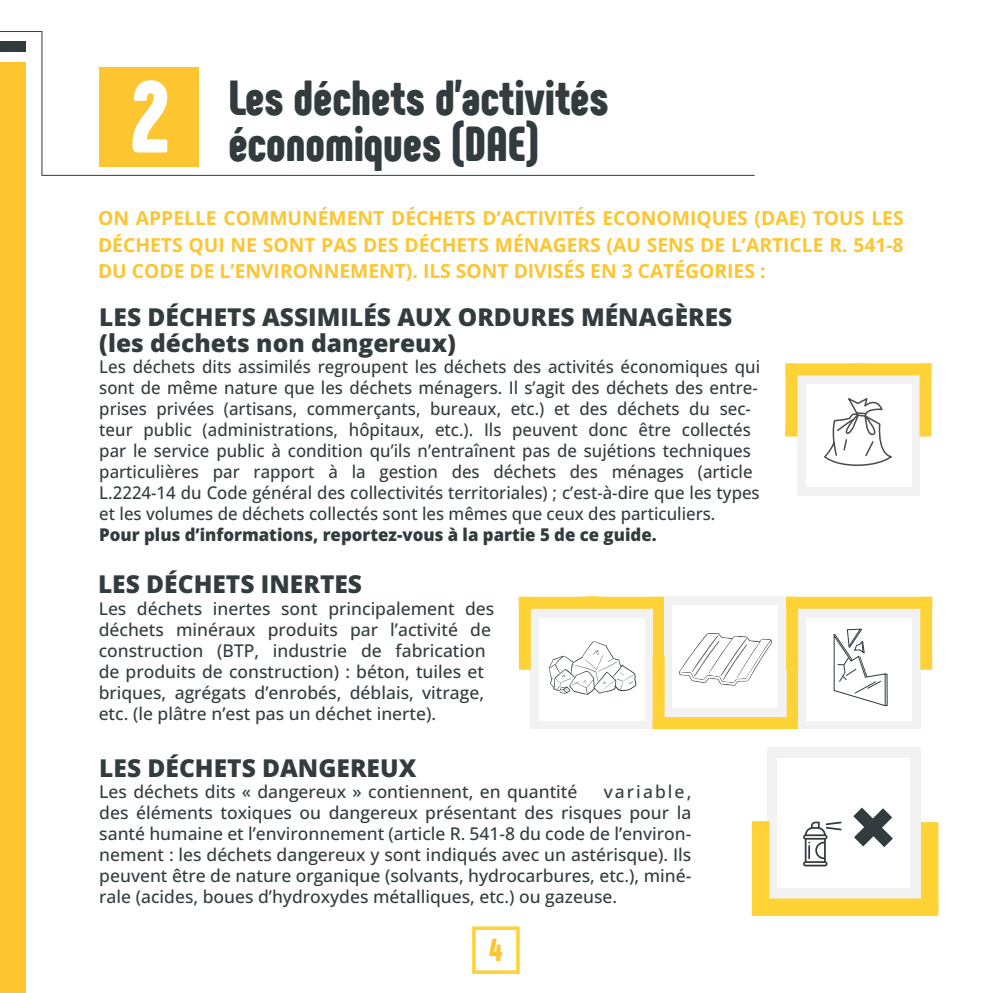
<style>
.page{position:relative;width:993px;height:993px;background:#fff}
.page>*{position:absolute;margin:0;border:0;box-sizing:border-box;transform-origin:0 0}
.t1{font:900 101.5px "Phenomena";color:#fff}
.t2{font:900 49px "Phenomena";color:#323c3f}
.t3{font:900 31.5px "Phenomena";color:#fdc530}
.t4{font:800 24.5px "Open Sans";color:#323c3f}
.t5{font:700 19.25px/26.2px "Open Sans";color:#fdc530;text-align:justify}
.t6{font:500 17.5px/21px "Open Sans";color:#323c3f}
.t7{font:500 17.5px/21px "Open Sans";color:#323c3f;scale:.96 1}
.t8{font:800 17.5px "Open Sans";color:#323c3f;scale:.96 1}
</style>
<div class="page">
<div style="left:767px;top:747px;width:153px;height:151px;background:#f3f2f2"></div>
<div style="left:777px;top:757px;width:132px;height:129px;background:#fff"></div>
<div style="left:920px;top:821px;width:18px;height:91px;background:#ffd236"></div>
<div style="left:751px;top:820px;width:18px;height:95px;background:#ffd23a"></div>
<div style="left:752px;top:898px;width:185px;height:17px;background:#ffd236"></div>
<div style="left:99px;top:67px;width:99px;height:99px;background:#fdc530"></div>
<svg style="left:803px;top:821px;width:38px;height:45px"></svg>
<svg style="left:853px;top:807px;width:39px;height:39px"></svg>
<div style="left:0;top:62px;width:26px;height:930px;background:#fdc530"></div>
<div style="left:0;top:41px;width:26px;height:11px;background:#323c3f"></div>
<hr style="left:0;top:31px;width:42px;height:1px;background:#323c3f">
<hr style="left:42px;top:31px;width:1px;height:145px;background:#323c3f">
<hr style="left:42px;top:175px;width:712px;height:1px;background:#323c3f">
<div style="left:472px;top:926px;width:47px;height:47px;border:4px solid #ffd236"></div>
<div style="left:797px;top:375px;width:122px;height:120px;background:#f3f2f2"></div>
<div style="left:805px;top:384px;width:106px;height:103px;background:#fff"></div>
<svg style="left:785px;top:363px;width:147px;height:103px"></svg>
<div style="left:530px;top:608px;width:122px;height:120px;background:#f3f2f2"></div>
<div style="left:539px;top:617px;width:105px;height:103px;background:#fff"></div>
<div style="left:664px;top:596px;width:122px;height:121px;background:#f3f2f2"></div>
<div style="left:672px;top:605px;width:106px;height:103px;background:#fff"></div>
<div style="left:786px;top:655px;width:12px;height:73px;background:#ffd236"></div>
<div style="left:652px;top:655px;width:12px;height:73px;background:#ffd23a"></div>
<div style="left:652px;top:716px;width:146px;height:12px;background:#ffd236"></div>
<div style="left:797px;top:608px;width:122px;height:120px;background:#f3f2f2"></div>
<div style="left:806px;top:617px;width:106px;height:103px;background:#fff"></div>
<div style="left:786px;top:596px;width:11px;height:73px;background:#ffd236"></div>
<div style="left:919px;top:596px;width:12px;height:73px;background:#ffd23a"></div>
<div style="left:786px;top:596px;width:145px;height:12px;background:#ffd236"></div>
<svg style="left:518px;top:596px;width:147px;height:98px"></svg>
<svg style="left:679px;top:633px;width:92px;height:52px"></svg>
<svg style="left:833px;top:628px;width:52px;height:78px"></svg>
<p class="t1" style="left:130px;top:51px;width:40px">2</p>
<p class="t2" style="left:228px;top:66px;width:381px">Les déchets d’activités</p>
<p class="t2" style="left:228px;top:112px;width:312px">économiques (DAE)</p>
<p class="t5" style="left:98px;top:205px;width:806px">ON APPELLE COMMUNÉMENT DÉCHETS D’ACTIVITÉS ECONOMIQUES (DAE) TOUS LES DÉCHETS QUI NE SONT PAS DES DÉCHETS MÉNAGERS (AU SENS DE L’ARTICLE R. 541-8<br>DU CODE DE L’ENVIRONNEMENT). ILS SONT DIVISÉS EN 3 CATÉGORIES :</p>
<p class="t4" style="left:99px;top:300px;width:634px">LES DÉCHETS ASSIMILÉS AUX ORDURES MÉNAGÈRES</p>
<p class="t4" style="left:99px;top:326px;width:358px">(les déchets non dangereux)</p>
<p class="t7" style="left:99px;top:355px;width:689px">Les déchets dits assimilés regroupent les déchets des activités économiques qui sont de même nature que les déchets ménagers. Il s’agit des déchets des entre&shy;prises privées (artisans, commerçants, bureaux, etc.) et des déchets du sec&shy;teur public (administrations, hôpitaux, etc.). Ils peuvent donc être collectés par le service public à condition qu’ils n’entraînent pas de sujétions techniques particulières par rapport à la gestion des déchets des ménages (article L.2224-14 du Code général des collectivités territoriales) ; c’est-à-dire que les types et les volumes de déchets collectés sont les mêmes que ceux des particuliers.</p>
<p class="t8" style="left:99px;top:522px;width:582px">Pour plus d’informations, reportez-vous à la partie 5 de ce guide.</p>
<p class="t4" style="left:98px;top:567px;width:265px">LES DÉCHETS INERTES</p>
<p class="t6" style="left:99px;top:597px;width:397px">Les déchets inertes sont principalement des déchets minéraux produits par l’activité de construction (BTP, industrie de fabrication de produits de construction) : béton, tuiles et briques, agrégats d’enrobés, déblais, vitrage, etc. (le plâtre n’est pas un déchet inerte).</p>
<p class="t4" style="left:99px;top:750px;width:318px">LES DÉCHETS DANGEREUX</p>
<p class="t6" style="left:99px;top:780px;width:479px">Les déchets dits « dangereux » contiennent, en quantité</p>
<p class="t6" style="left:99px;top:780px;width:593px;text-align:justify;text-indent:504px">variable, des éléments toxiques ou dangereux présentant des risques pour la santé humaine et l’environnement (article R. 541-8 du code de l’environ&shy;nement : les déchets dangereux y sont indiqués avec un astérisque). Ils peuvent être de nature organique (solvants, hydrocarbures, etc.), miné&shy;rale (acides, boues d’hydroxydes métalliques, etc.) ou gazeuse.</p>
<p class="t3" style="left:489px;top:929px;width:15px">4</p>
</div>
